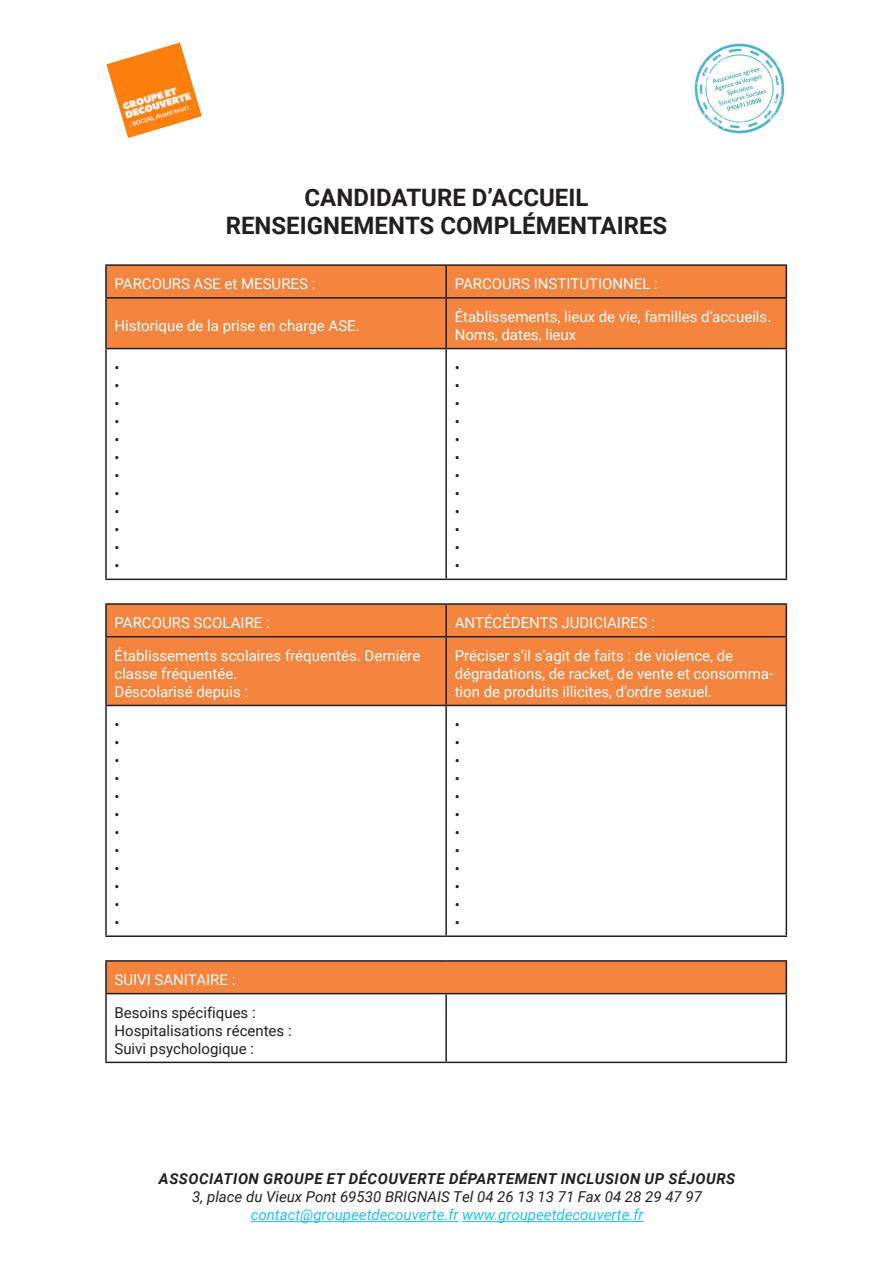
<style>
.page{position:relative;width:893px;height:1263px;background:#fff}
.page>*{position:absolute;margin:0;border:0;box-sizing:border-box;transform-origin:0 0}
.t1{font:700 24px "Roboto";color:#231f20}
.t2{font:15px/18px "Roboto";color:#fff}
.t3{font:15px "Roboto";color:#231f20}
.t4{font:italic 700 15px "Roboto";letter-spacing:.035em;color:#231f20}
.t5{font:italic 15px "Roboto";color:#231f20}
.t6{font:italic 15px "Roboto";color:#24c2f1}
</style>
<div class="page">
<hr style="left:251px;top:1221px;width:208px;height:1px;background:#24c2f1">
<hr style="left:462px;top:1221px;width:182px;height:1px;background:#24c2f1">
<div style="left:107px;top:266px;width:679px;height:82px;background:#f5843f"></div>
<hr style="left:105px;top:264px;width:341px;height:2px;background:#231f20">
<hr style="left:105px;top:266px;width:2px;height:31px;background:#231f20">
<hr style="left:446px;top:264px;width:341px;height:2px;background:#231f20">
<hr style="left:445px;top:266px;width:2px;height:31px;background:#231f20">
<hr style="left:786px;top:266px;width:1px;height:31px;background:#231f20">
<hr style="left:105px;top:297px;width:341px;height:2px;background:#231f20">
<hr style="left:105px;top:299px;width:2px;height:49px;background:#231f20">
<hr style="left:446px;top:297px;width:341px;height:2px;background:#231f20">
<hr style="left:445px;top:299px;width:2px;height:49px;background:#231f20">
<hr style="left:786px;top:299px;width:1px;height:49px;background:#231f20">
<hr style="left:105px;top:348px;width:341px;height:1px;background:#231f20">
<hr style="left:105px;top:349px;width:2px;height:230px;background:#231f20">
<hr style="left:446px;top:348px;width:341px;height:1px;background:#231f20">
<hr style="left:445px;top:349px;width:2px;height:230px;background:#231f20">
<hr style="left:786px;top:349px;width:1px;height:230px;background:#231f20">
<hr style="left:105px;top:579px;width:341px;height:1px;background:#231f20">
<hr style="left:446px;top:579px;width:341px;height:1px;background:#231f20">
<div style="left:107px;top:605px;width:679px;height:100px;background:#f5843f"></div>
<hr style="left:105px;top:603px;width:341px;height:2px;background:#231f20">
<hr style="left:105px;top:605px;width:2px;height:31px;background:#231f20">
<hr style="left:446px;top:603px;width:341px;height:2px;background:#231f20">
<hr style="left:445px;top:605px;width:2px;height:31px;background:#231f20">
<hr style="left:786px;top:605px;width:1px;height:31px;background:#231f20">
<hr style="left:105px;top:636px;width:341px;height:1px;background:#231f20">
<hr style="left:105px;top:637px;width:2px;height:68px;background:#231f20">
<hr style="left:446px;top:636px;width:341px;height:1px;background:#231f20">
<hr style="left:445px;top:637px;width:2px;height:68px;background:#231f20">
<hr style="left:786px;top:637px;width:1px;height:68px;background:#231f20">
<hr style="left:105px;top:705px;width:341px;height:1px;background:#231f20">
<hr style="left:105px;top:706px;width:2px;height:229px;background:#231f20">
<hr style="left:446px;top:705px;width:341px;height:1px;background:#231f20">
<hr style="left:445px;top:706px;width:2px;height:229px;background:#231f20">
<hr style="left:786px;top:706px;width:1px;height:229px;background:#231f20">
<hr style="left:105px;top:935px;width:341px;height:2px;background:#231f20">
<hr style="left:446px;top:935px;width:341px;height:2px;background:#231f20">
<div style="left:106px;top:961px;width:680px;height:33px;background:#f5843f"></div>
<hr style="left:105px;top:960px;width:341px;height:2px;background:#231f20">
<hr style="left:105px;top:962px;width:2px;height:31px;background:#231f20">
<hr style="left:446px;top:960px;width:341px;height:2px;background:#231f20">
<hr style="left:786px;top:962px;width:1px;height:31px;background:#231f20">
<hr style="left:105px;top:993px;width:341px;height:1px;background:#231f20">
<hr style="left:105px;top:994px;width:2px;height:67px;background:#231f20">
<hr style="left:446px;top:993px;width:341px;height:1px;background:#231f20">
<hr style="left:445px;top:994px;width:2px;height:67px;background:#231f20">
<hr style="left:786px;top:994px;width:1px;height:67px;background:#231f20">
<hr style="left:105px;top:1061px;width:341px;height:2px;background:#231f20">
<hr style="left:446px;top:1061px;width:341px;height:2px;background:#231f20">
<img style="left:106px;top:43px;width:96px;height:95px">
<img style="left:694px;top:43px;width:91px;height:91px">
<p class="t1" style="left:305px;top:180px;width:285px">CANDIDATURE D’ACCUEIL</p>
<p class="t1" style="left:226px;top:209px;width:443px">RENSEIGNEMENTS COMPLÉMENTAIRES</p>
<p class="t2" style="left:114px;top:274px;width:202px">PARCOURS ASE et MESURES :</p>
<p class="t2" style="left:455px;top:274px;width:205px">PARCOURS INSTITUTIONNEL :</p>
<p class="t2" style="left:114px;top:316px;width:247px">Historique de la prise en charge ASE.</p>
<p class="t2" style="left:455px;top:307px;width:318px">Établissements, lieux de vie, familles d’accueils.</p>
<p class="t2" style="left:455px;top:325px;width:123px">Noms, dates, lieux</p>
<p class="t3" style="left:114px;top:357px;width:7px">•</p>
<p class="t3" style="left:114px;top:375px;width:7px">•</p>
<p class="t3" style="left:114px;top:393px;width:7px">•</p>
<p class="t3" style="left:114px;top:411px;width:7px">•</p>
<p class="t3" style="left:114px;top:429px;width:7px">•</p>
<p class="t3" style="left:114px;top:447px;width:7px">•</p>
<p class="t3" style="left:114px;top:465px;width:7px">•</p>
<p class="t3" style="left:114px;top:483px;width:7px">•</p>
<p class="t3" style="left:114px;top:501px;width:7px">•</p>
<p class="t3" style="left:114px;top:519px;width:7px">•</p>
<p class="t3" style="left:114px;top:537px;width:7px">•</p>
<p class="t3" style="left:114px;top:555px;width:7px">•</p>
<p class="t3" style="left:455px;top:357px;width:7px">•</p>
<p class="t3" style="left:455px;top:375px;width:7px">•</p>
<p class="t3" style="left:455px;top:393px;width:7px">•</p>
<p class="t3" style="left:455px;top:411px;width:7px">•</p>
<p class="t3" style="left:455px;top:429px;width:7px">•</p>
<p class="t3" style="left:455px;top:447px;width:7px">•</p>
<p class="t3" style="left:455px;top:465px;width:7px">•</p>
<p class="t3" style="left:455px;top:483px;width:7px">•</p>
<p class="t3" style="left:455px;top:501px;width:7px">•</p>
<p class="t3" style="left:455px;top:519px;width:7px">•</p>
<p class="t3" style="left:455px;top:537px;width:7px">•</p>
<p class="t3" style="left:455px;top:555px;width:7px">•</p>
<p class="t2" style="left:114px;top:613px;width:157px">PARCOURS SCOLAIRE :</p>
<p class="t2" style="left:455px;top:613px;width:202px">ANTÉCÉDENTS JUDICIAIRES :</p>
<p class="t2" style="left:114px;top:646px;width:307px">Établissements scolaires fréquentés. Dernière classe fréquentée.</p>
<p class="t2" style="left:114px;top:682px;width:135px">Déscolarisé depuis :</p>
<p class="t2" style="left:455px;top:646px;width:280px">Préciser s’il s’agit de faits : de violence, de</p>
<p class="t2" style="left:455px;top:664px;width:320px">dégradations, de racket, de vente et consomma&shy;tion de produits illicites, d’ordre sexuel.</p>
<p class="t3" style="left:114px;top:714px;width:7px">•</p>
<p class="t3" style="left:114px;top:732px;width:7px">•</p>
<p class="t3" style="left:114px;top:750px;width:7px">•</p>
<p class="t3" style="left:114px;top:768px;width:7px">•</p>
<p class="t3" style="left:114px;top:786px;width:7px">•</p>
<p class="t3" style="left:114px;top:804px;width:7px">•</p>
<p class="t3" style="left:114px;top:822px;width:7px">•</p>
<p class="t3" style="left:114px;top:840px;width:7px">•</p>
<p class="t3" style="left:114px;top:858px;width:7px">•</p>
<p class="t3" style="left:114px;top:876px;width:7px">•</p>
<p class="t3" style="left:114px;top:894px;width:7px">•</p>
<p class="t3" style="left:114px;top:912px;width:7px">•</p>
<p class="t2" style="left:114px;top:970px;width:122px">SUIVI SANITAIRE :</p>
<p class="t3" style="left:114px;top:1002px;width:143px">Besoins spécifiques :</p>
<p class="t3" style="left:114px;top:1020px;width:179px">Hospitalisations récentes :</p>
<p class="t3" style="left:114px;top:1038px;width:141px">Suivi psychologique :</p>
<p class="t3" style="left:455px;top:714px;width:7px">•</p>
<p class="t3" style="left:455px;top:732px;width:7px">•</p>
<p class="t3" style="left:455px;top:750px;width:7px">•</p>
<p class="t3" style="left:455px;top:768px;width:7px">•</p>
<p class="t3" style="left:455px;top:786px;width:7px">•</p>
<p class="t3" style="left:455px;top:804px;width:7px">•</p>
<p class="t3" style="left:455px;top:822px;width:7px">•</p>
<p class="t3" style="left:455px;top:840px;width:7px">•</p>
<p class="t3" style="left:455px;top:858px;width:7px">•</p>
<p class="t3" style="left:455px;top:876px;width:7px">•</p>
<p class="t3" style="left:455px;top:894px;width:7px">•</p>
<p class="t3" style="left:455px;top:912px;width:7px">•</p>
<p class="t4" style="left:159px;top:1168px;width:578px">ASSOCIATION GROUPE ET DÉCOUVERTE DÉPARTEMENT INCLUSION UP SÉJOURS</p>
<p class="t5" style="left:192px;top:1186px;width:511px">3, place du Vieux Pont 69530 BRIGNAIS Tel 04 26 13 13 71 Fax 04 28 29 47 97</p>
<p class="t6" style="left:251px;top:1204px;width:394px">contact@groupeetdecouverte.fr www.groupeetdecouverte.fr</p>
</div>
